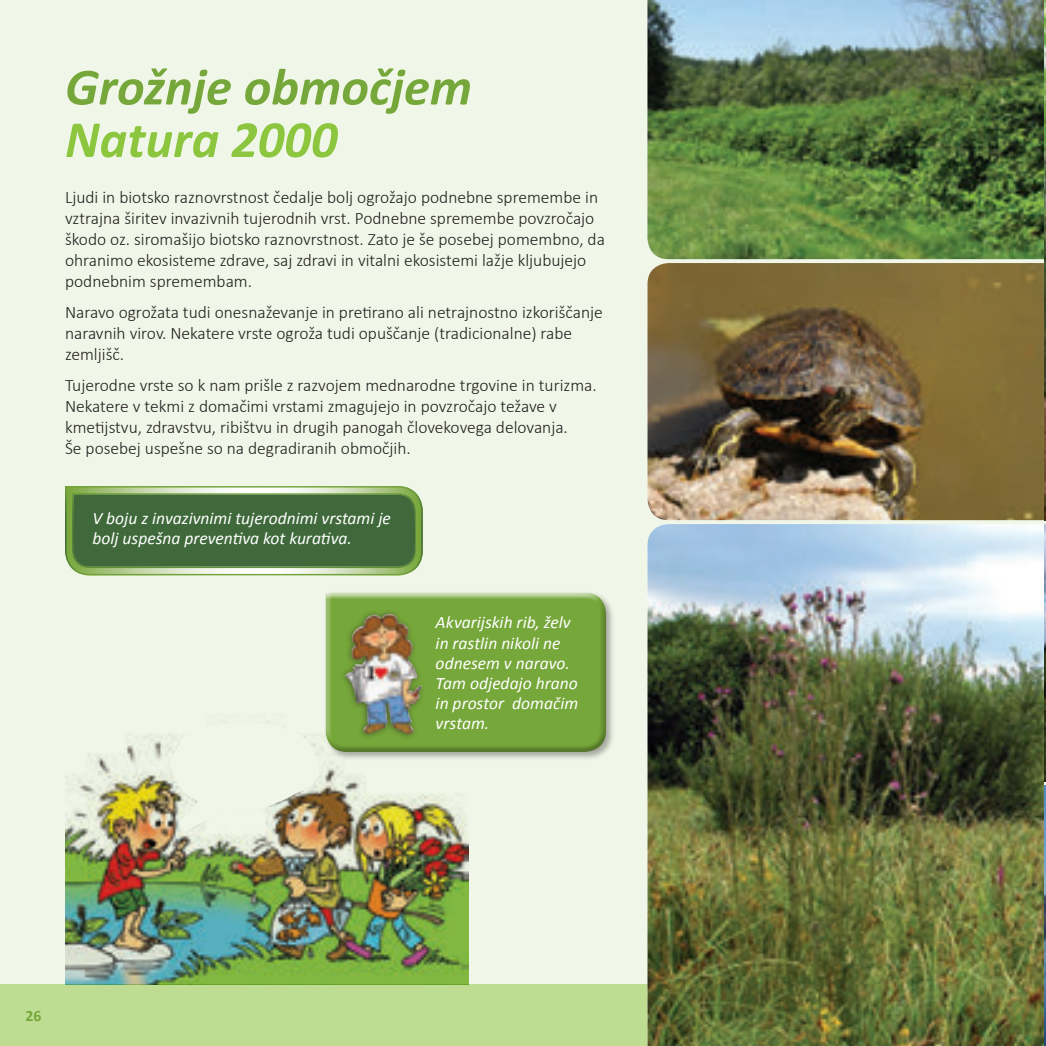
<style>
.page{position:relative;width:1046px;height:1046px;background:#fff}
.page>*{position:absolute;margin:0;border:0;box-sizing:border-box;transform-origin:0 0}
.t1{font:italic 700 52.5px "Calibri";color:#76a73a}
.t2{font:italic 700 52.5px "Calibri";color:#8bc63e}
.t3{font:300 17.5px/21px "Calibri";color:#231f20}
.t4{font:italic 17.5px/20.1px "Calibri";color:#fff}
.t5{font:700 15.75px "Calibri";color:#76a73a}
</style>
<div class="page">
<div style="left:0;top:0;width:1044px;height:1046px;background:#f1f7e8"></div>
<div style="left:0;top:985px;width:1044px;height:61px;background:#bedc92"></div>
<img style="left:65px;top:721px;width:404px;height:264px">
<svg style="left:169px;top:723px;width:150px;height:108px"></svg>
<img style="left:647px;top:0;width:396px;height:259px">
<img style="left:647px;top:263px;width:396px;height:257px">
<img style="left:647px;top:524px;width:396px;height:522px">
<svg style="left:65px;top:486px;width:358px;height:90px;background:#597f4d"></svg>
<div style="left:323px;top:590px;width:292px;height:170px;background:#231f20;opacity:.35"></div>
<div style="left:323px;top:589px;width:283px;height:156px;background:#fff;opacity:.88"></div>
<div style="left:323px;top:598px;width:283px;height:154px;background:#231f20;opacity:.32"></div>
<img style="left:340px;top:609px;width:93px;height:133px">
<img style="left:1043px;top:0;width:3px;height:1046px">
<h1 class="t1" style="left:65px;top:54px;width:408px">Grožnje območjem</h1>
<h1 class="t2" style="left:65px;top:106px;width:274px">Natura 2000</h1>
<p class="t3" style="left:65px;top:186px;width:541px">Ljudi in biotsko raznovrstnost čedalje bolj ogrožajo podnebne spremembe in vztrajna širitev invazivnih tujerodnih vrst. Podnebne spremembe povzročajo škodo oz. siromašijo biotsko raznovrstnost. Zato je še posebej pomembno, da ohranimo ekosisteme zdrave, saj zdravi in vitalni ekosistemi lažje kljubujejo podnebnim spremembam.</p>
<p class="t3" style="left:65px;top:300px;width:539px">Naravo ogrožata tudi onesnaževanje in pretirano ali netrajnostno izkoriščanje naravnih virov. Nekatere vrste ogroža tudi opuščanje (tradicionalne) rabe zemljišč.</p>
<p class="t3" style="left:65px;top:373px;width:533px">Tujerodne vrste so k nam prišle z razvojem mednarodne trgovine in turizma.<br>Nekatere v tekmi z domačimi vrstami zmagujejo in povzročajo težave v kmetijstvu, zdravstvu, ribištvu in drugih panogah človekovega delovanja.<br>Še posebej uspešne so na degradiranih območjih.</p>
<p class="t4" style="left:92px;top:507px;width:300px">V boju z invazivnimi tujerodnimi vrstami je bolj uspešna preventiva kot kurativa.</p>
<p class="t4" style="left:436px;top:612px;width:144px">Akvarijskih rib, želv in rastlin nikoli ne odnesem v naravo.<br>Tam odjedajo hrano in prostor domačim vrstam.</p>
<p class="t5" style="left:26px;top:1006px;width:17px">26</p>
</div>
